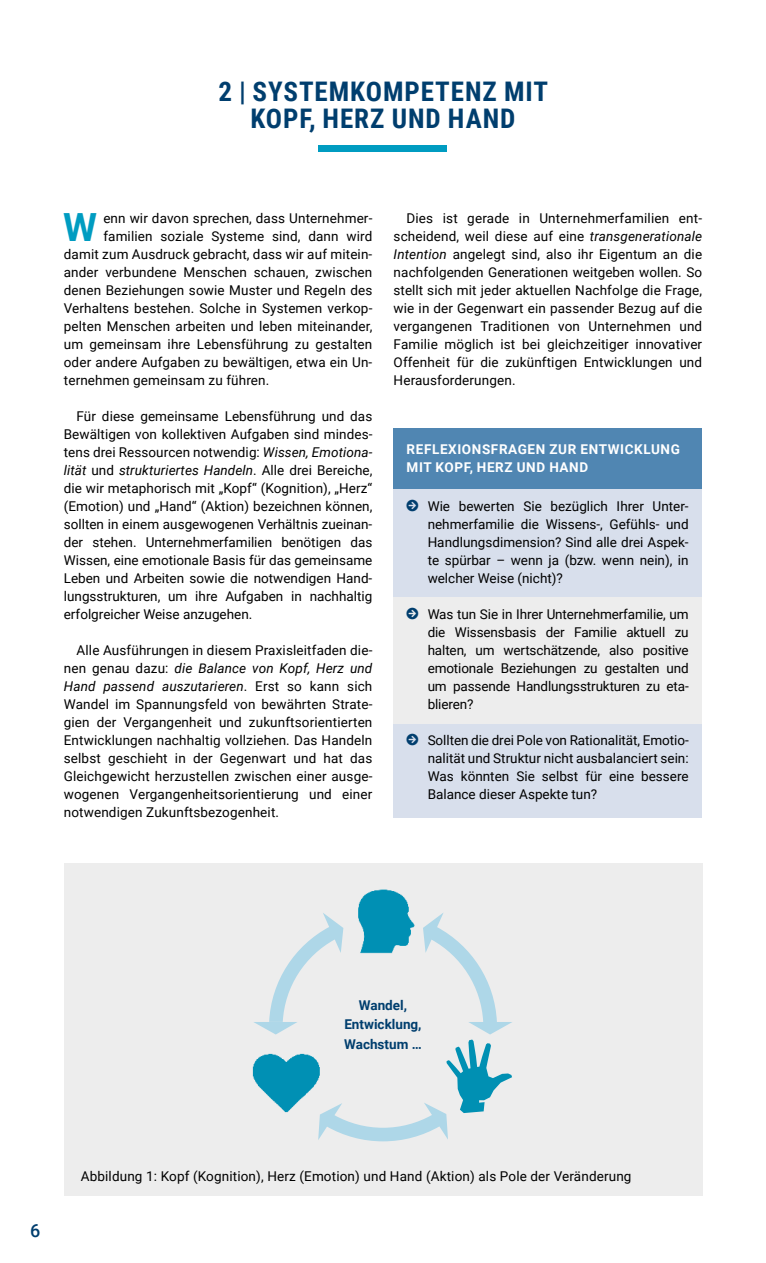
<style>
.page{position:relative;width:766px;height:1263px;background:#fff}
.page>*{position:absolute;margin:0;border:0;box-sizing:border-box;transform-origin:0 0}
.t1{font:700 38.85px "Roboto";color:#009cc1}
.t2{font:700 27px/27px "Roboto Condensed";letter-spacing:.035em;color:#003e6e;text-align:center}
.t3{font:500 18px "Roboto";color:#003e6e}
.t4{font:13.5px/18px "Roboto";letter-spacing:.01em;color:#000;text-align:justify}
.t5{font:700 13.5px/18px "Roboto";letter-spacing:.045em;color:#fff}
.t6{font:700 13.5px/19.5px "Roboto";color:#003e6e;text-align:center}
.s1{font-style:italic}
.s2{color:#003e6e}
</style>
<div class="page">
<div style="left:64px;top:863px;width:638px;height:332px;background:#ededed"></div>
<div style="left:318px;top:145px;width:129px;height:7px;background:#009cc1"></div>
<div style="left:393px;top:429px;width:309px;height:60px;background:#5086b2"></div>
<div style="left:393px;top:489px;width:309px;height:109px;background:#d8dfec"></div>
<div style="left:393px;top:598px;width:309px;height:126px;background:#ededed"></div>
<div style="left:393px;top:724px;width:309px;height:93px;background:#d8dfec"></div>
<img style="left:358px;top:889px;width:51px;height:23px">
<svg style="left:253px;top:912px;width:259px;height:229px"></svg>
<h2 class="t2" style="left:218px;top:76px;width:331px">2 | SYSTEMKOMPETENZ MIT<br>KOPF, HERZ UND HAND</h2>
<h1 class="t1" style="left:63px;top:200px;width:35px">W</h1>
<p class="t4" style="left:103px;top:208px;width:270px">enn wir davon sprechen, dass Unternehmer-</p>
<p class="t4" style="left:103px;top:226px;width:270px">familien soziale Systeme sind, dann wird</p>
<p class="t4" style="left:64px;top:244px;width:310px">damit zum Ausdruck gebracht, dass wir auf mitein-</p>
<p class="t4" style="left:64px;top:262px;width:310px">ander verbundene Menschen schauen, zwischen</p>
<p class="t4" style="left:64px;top:280px;width:310px">denen Beziehungen sowie Muster und Regeln des</p>
<p class="t4" style="left:64px;top:298px;width:310px">Verhaltens bestehen. Solche in Systemen verkop-</p>
<p class="t4" style="left:64px;top:316px;width:310px">pelten Menschen arbeiten und leben miteinander,</p>
<p class="t4" style="left:64px;top:334px;width:310px">um gemeinsam ihre Lebensführung zu gestalten</p>
<p class="t4" style="left:64px;top:352px;width:310px">oder andere Aufgaben zu bewältigen, etwa ein Un-</p>
<p class="t4" style="left:64px;top:370px;width:207px">ternehmen gemeinsam zu führen.</p>
<p class="t4" style="left:64px;top:406px;width:310px;text-indent:13px">Für diese gemeinsame Lebensführung und das Bewältigen von kollektiven Aufgaben sind mindes&shy;tens drei Ressourcen notwendig: <span class="s1">Wissen, Emotiona&shy;lität</span> und <span class="s1">strukturiertes Handeln</span>. Alle drei Bereiche, die wir metaphorisch mit „Kopf“ (Kognition), „Herz“ (Emotion) und „Hand“ (Aktion) bezeichnen können, sollten in einem ausgewogenen Verhältnis zueinan&shy;der stehen. Unternehmerfamilien benötigen das Wissen, eine emotionale Basis für das gemeinsame Leben und Arbeiten sowie die notwendigen Hand&shy;lungsstrukturen, um ihre Aufgaben in nachhaltig erfolgreicher Weise anzugehen.</p>
<p class="t4" style="left:64px;top:640px;width:310px;text-indent:13px">Alle Ausführungen in diesem Praxisleitfaden die&shy;nen genau dazu: <span class="s1">die Balance von Kopf, Herz und Hand passend auszutarieren</span>. Erst so kann sich Wandel im Spannungsfeld von bewährten Strate&shy;gien der Vergangenheit und zukunftsorientierten Entwicklungen nachhaltig vollziehen. Das Handeln selbst geschieht in der Gegenwart und hat das Gleichgewicht herzustellen zwischen einer ausge&shy;wogenen Vergangenheitsorientierung und einer notwendigen Zukunftsbezogenheit.</p>
<p class="t4" style="left:393px;top:208px;width:310px;text-indent:13px">Dies ist gerade in Unternehmerfamilien ent&shy;scheidend, weil diese auf eine <span class="s1">transgenerationale Intention</span> angelegt sind, also ihr Eigentum an die nachfolgenden Generationen weitgeben wollen. So stellt sich mit jeder aktuellen Nachfolge die Frage, wie in der Gegenwart ein passender Bezug auf die vergangenen Traditionen von Unternehmen und Familie möglich ist bei gleichzeitiger innovativer Offenheit für die zukünftigen Entwicklungen und Herausforderungen.</p>
<p class="t5" style="left:406px;top:440px;width:275px">REFLEXIONSFRAGEN ZUR ENTWICKLUNG<br>MIT KOPF, HERZ UND HAND</p>
<p class="t4" style="left:427px;top:496px;width:262px;text-indent:-21px"><span class="s2">□●▼</span> Wie bewerten Sie bezüglich Ihrer Unter&shy;nehmerfamilie die Wissens-, Gefühls- und Handlungsdimension? Sind alle drei Aspek&shy;te spürbar – wenn ja (bzw. wenn nein), in welcher Weise (nicht)?</p>
<p class="t4" style="left:427px;top:604px;width:262px;text-indent:-21px"><span class="s2">□●▼</span> Was tun Sie in Ihrer Unternehmerfamilie, um die Wissensbasis der Familie aktuell zu halten, um wertschätzende, also positive emotionale Beziehungen zu gestalten und um passende Handlungsstrukturen zu eta&shy;blieren?</p>
<p class="t4" style="left:427px;top:730px;width:262px;text-indent:-21px"><span class="s2">□●▼</span> Sollten die drei Pole von Rationalität, Emotio&shy;nalität und Struktur nicht ausbalanciert sein:<br>Was könnten Sie selbst für eine bessere Balance dieser Aspekte tun?</p>
<p class="t6" style="left:344px;top:995px;width:79px">Wandel,<br>Entwicklung,<br>Wachstum …</p>
<h3 class="t3" style="left:30px;top:1218px;width:12px">6</h3>
<p class="t4" style="left:81px;top:1167px;width:552px">Abbildung 1: Kopf (Kognition), Herz (Emotion) und Hand (Aktion) als Pole der Veränderung</p>
</div>
